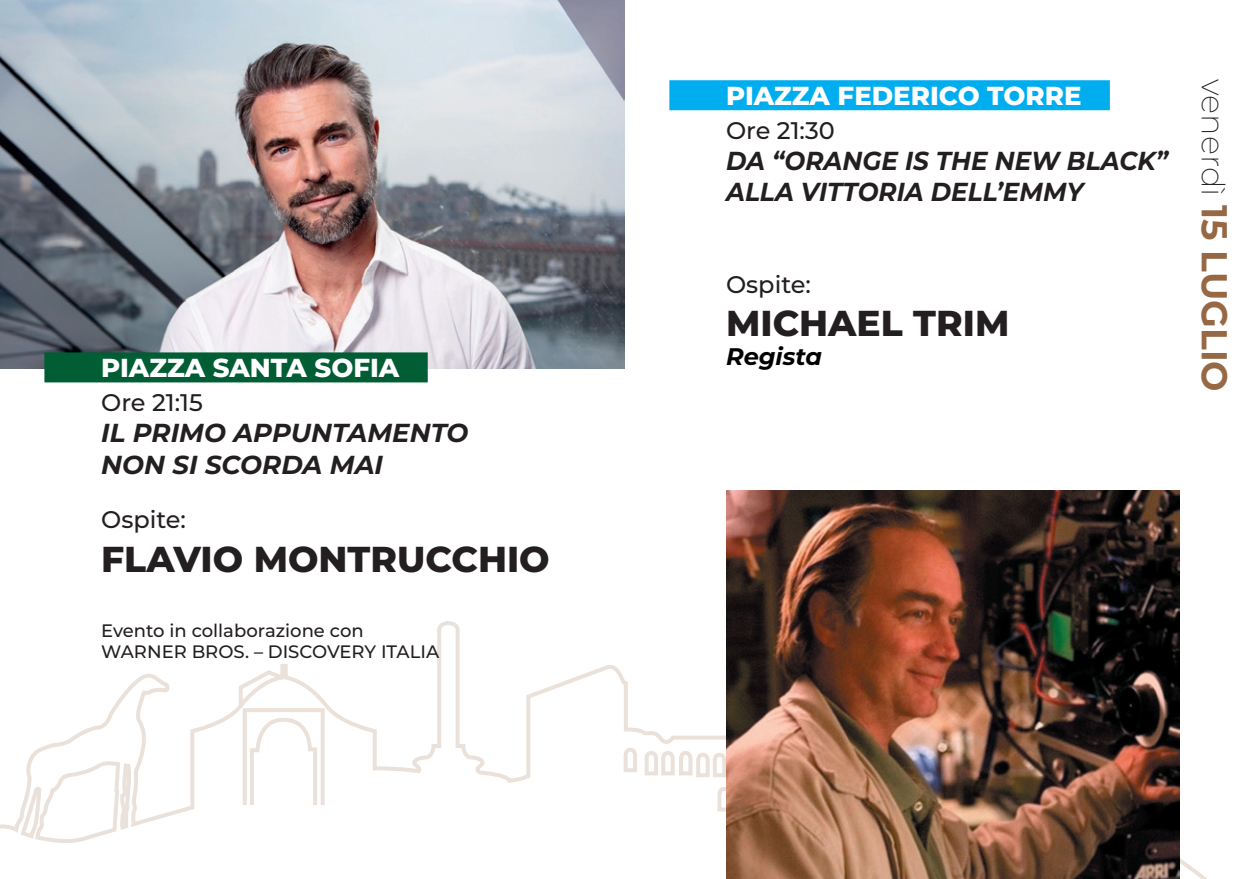
<style>
.page{position:relative;width:1248px;height:879px;background:#fff}
.page>*{position:absolute;margin:0;border:0;box-sizing:border-box;transform-origin:0 0}
.t1{font:800 36px "Montserrat";color:#231f20}
.t2{font:700 36px "Montserrat";color:#976844}
.t3{font:italic 700 26px/31.2px "Montserrat";color:#231f20;scale:.95 1}
.t4{font:800 26px "Montserrat";color:#fff}
.t5{font:italic 700 26px/31.2px "Montserrat";color:#231f20}
.t6{font:500 24px "Montserrat";color:#231f20}
.t7{font:italic 700 24px "Montserrat";color:#000}
.t8{font:500 18px/21.6px "Montserrat";color:#231f20}
.s1{font-weight:200;font-size:32px;color:#231f20}
</style>
<div class="page">
<svg style="left:0;top:619px;width:1208px;height:260px"></svg>
<div style="left:669px;top:80px;width:440px;height:30px;background:#00aeef"></div>
<img style="left:0;top:0;width:624px;height:369px">
<img style="left:726px;top:491px;width:453px;height:388px">
<div style="left:44px;top:352px;width:383px;height:30px;background:#005d34"></div>
<h2 class="t4" style="left:101px;top:348px;width:300px">PIAZZA SANTA SOFIA</h2>
<h3 class="t6" style="left:101px;top:386px;width:103px">Ore 21:15</h3>
<h2 class="t5" style="left:101px;top:416px;width:369px">IL PRIMO APPUNTAMENTO<br>NON SI SCORDA MAI</h2>
<h3 class="t6" style="left:101px;top:503px;width:86px">Ospite:</h3>
<h1 class="t1" style="left:101px;top:532px;width:450px">FLAVIO MONTRUCCHIO</h1>
<p class="t8" style="left:101px;top:618px;width:339px">Evento in collaborazione con<br>WARNER BROS. – DISCOVERY ITALIA</p>
<h2 class="t4" style="left:726px;top:76px;width:357px">PIAZZA FEDERICO TORRE</h2>
<h3 class="t6" style="left:726px;top:114px;width:110px">Ore 21:30</h3>
<h2 class="t3" style="left:726px;top:144px;width:467px">DA “ORANGE IS THE NEW BLACK”<br>ALLA VITTORIA DELL’EMMY</h2>
<h3 class="t6" style="left:726px;top:267px;width:86px">Ospite:</h3>
<h1 class="t1" style="left:726px;top:297px;width:285px">MICHAEL TRIM</h1>
<h3 class="t7" style="left:726px;top:339px;width:98px">Regista</h3>
<h1 class="t2" style="left:1240px;top:79px;width:314px;rotate:90deg"><span class="s1">venerdì</span> 15 LUGLIO</h1>
</div>
